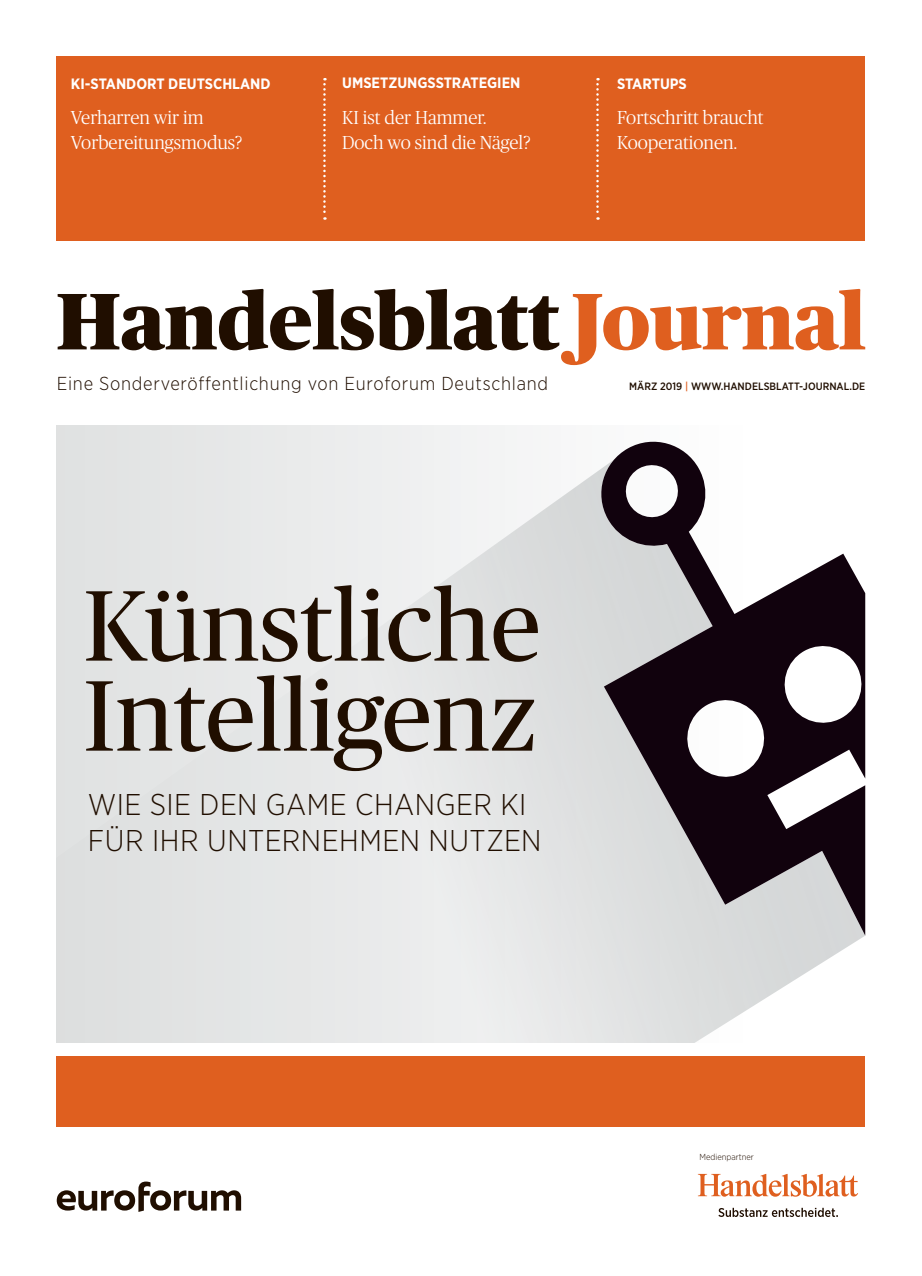
<style>
.page{position:relative;width:922px;height:1276px;background:#fff}
.page>*{position:absolute;margin:0;border:0;box-sizing:border-box;transform-origin:0 0}
.t1{font:100px/90px "Publico Headline";color:#200e00}
.t2{font:300 30px/36px "Gotham Narrow";letter-spacing:.015em;color:#200e00}
.t3{font:300 18.75px/25px "Publico";color:#fff}
.t4{font:300 18.75px "Gotham Narrow";letter-spacing:.04em;color:#200e00}
.t5{font:700 15px "Gotham Narrow";color:#fff}
.t6{font:500 10.62px "Gotham Narrow";color:#200e00}
.t7{font:300 8.75px "Gotham Narrow";color:#200e00}
.s1{color:#df5f1f}
</style>
<div class="page">
<div style="left:57px;top:425px;width:808px;height:617px;background:linear-gradient(to right,#e0e1e1,#fff)"></div>
<svg style="left:57px;top:459px;width:808px;height:583px;background:#e5e6e6"></svg>
<svg style="left:593px;top:434px;width:272px;height:501px"></svg>
<div style="left:57px;top:1056px;width:808px;height:71px;background:#df5f1f"></div>
<svg style="left:58px;top:289px;width:807px;height:76px"></svg>
<svg style="left:57px;top:1181px;width:184px;height:31px"></svg>
<div style="left:57px;top:57px;width:808px;height:184px;background:#df5f1f"></div>
<svg style="left:323px;top:78px;width:2px;height:142px"></svg>
<svg style="left:596px;top:78px;width:2px;height:142px"></svg>
<svg style="left:697px;top:1174px;width:160px;height:22px"></svg>
<svg style="left:718px;top:1207px;width:119px;height:10px"></svg>
<p class="t5" style="left:71px;top:74px;width:201px">KI-STANDORT DEUTSCHLAND</p>
<p class="t3" style="left:71px;top:105px;width:173px">Verharren wir im<br>Vorbereitungsmodus?</p>
<p class="t5" style="left:342px;top:73px;width:180px">UMSETZUNGSSTRATEGIEN</p>
<p class="t3" style="left:342px;top:105px;width:190px">KI ist der Hammer.<br>Doch wo sind die Nägel?</p>
<p class="t5" style="left:617px;top:74px;width:71px">STARTUPS</p>
<p class="t3" style="left:617px;top:105px;width:148px">Fortschritt braucht<br>Kooperationen.</p>
<p class="t4" style="left:57px;top:372px;width:493px">Eine Sonderveröffentlichung von Euroforum Deutschland</p>
<h1 class="t1" style="left:84px;top:575px;width:458px">Künstliche<br>Intelligenz</h1>
<h2 class="t2" style="left:88px;top:785px;width:455px">WIE SIE DEN GAME CHANGER KI<br>FÜR IHR UNTERNEHMEN NUTZEN</h2>
<p class="t6" style="left:629px;top:380px;width:237px">MÄRZ 2019 <span class="s1">|</span> WWW.HANDELSBLATT-JOURNAL.DE</p>
<p class="t7" style="left:699px;top:1151px;width:56px">Medienpartner</p>
</div>
